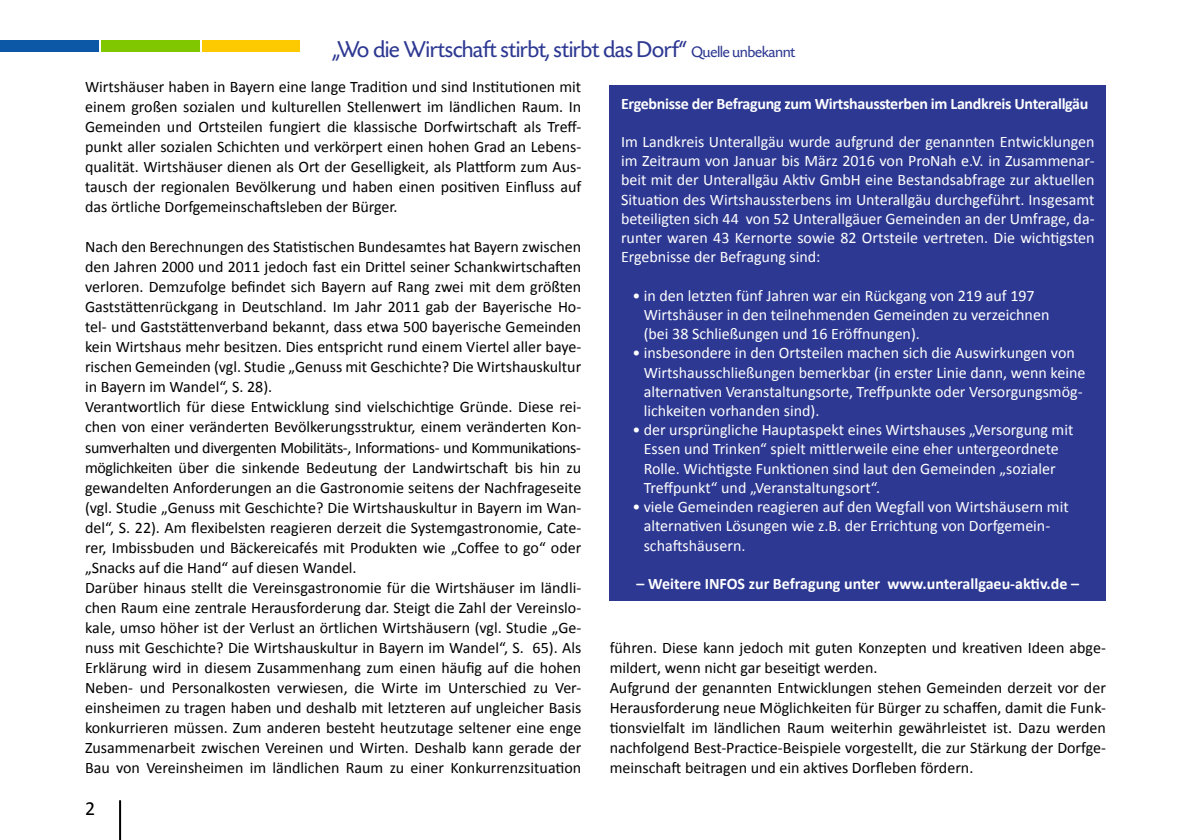
<style>
.page{position:relative;width:1191px;height:840px;background:#fff}
.page>*{position:absolute;margin:0;border:0;box-sizing:border-box;transform-origin:0 0}
.t1{font:24px "Today SHOP";color:#2d3892}
.t2{font:20px "Calibri";color:#000}
.t3{font:16px/20px "Calibri";color:#000}
.t4{font:16px/19.2px "Calibri";color:#fff}
.t5{font:700 16px "Calibri";letter-spacing:-.02em;color:#fff}
.t6{font:700 16px "Calibri";color:#fff}
.s1{font-size:16px}
</style>
<div class="page">
<hr style="left:119px;top:799px;width:2px;height:40px;background:#000">
<div style="left:0;top:40px;width:98px;height:12px;background:#0d57a7"></div>
<div style="left:101px;top:40px;width:98px;height:12px;background:#80c700"></div>
<div style="left:202px;top:40px;width:97px;height:12px;background:#fdc900"></div>
<div style="left:609px;top:85px;width:497px;height:515px;background:#2d3892"></div>
<h1 class="t1" style="left:333px;top:36px;width:463px">„Wo die Wirtschaft stirbt, stirbt das Dorf“ <span class="s1">Quelle unbekannt</span></h1>
<p class="t3" style="left:85px;top:76px;width:498px;text-align:justify">Wirtshäuser haben in Bayern eine lange Tradition und sind Institutionen mit einem großen sozialen und kulturellen Stellenwert im ländlichen Raum. In Gemeinden und Ortsteilen fungiert die klassische Dorfwirtschaft als Treff&shy;punkt aller sozialen Schichten und verkörpert einen hohen Grad an Lebens&shy;qualität. Wirtshäuser dienen als Ort der Geselligkeit, als Plattform zum Aus&shy;tausch der regionalen Bevölkerung und haben einen positiven Einfluss auf das örtliche Dorfgemeinschaftsleben der Bürger.</p>
<p class="t3" style="left:85px;top:236px;width:498px">Nach den Berechnungen des Statistischen Bundesamtes hat Bayern zwischen den Jahren 2000 und 2011 jedoch fast ein Drittel seiner Schankwirtschaften verloren. Demzufolge befindet sich Bayern auf Rang zwei mit dem größten Gaststättenrückgang in Deutschland. Im Jahr 2011 gab der Bayerische Ho&shy;tel- und Gaststättenverband bekannt, dass etwa 500 bayerische Gemeinden kein Wirtshaus mehr besitzen. Dies entspricht rund einem Viertel aller baye&shy;rischen Gemeinden (vgl. Studie „Genuss mit Geschichte? Die Wirtshauskultur in Bayern im Wandel“, S. 28).<br>Verantwortlich für diese Entwicklung sind vielschichtige Gründe. Diese rei&shy;chen von einer veränderten Bevölkerungsstruktur, einem veränderten Kon&shy;sumverhalten und divergenten Mobilitäts-, Informations- und Kommunikations&shy;möglichkeiten über die sinkende Bedeutung der Landwirtschaft bis hin zu gewandelten Anforderungen an die Gastronomie seitens der Nachfrageseite (vgl. Studie „Genuss mit Geschichte? Die Wirtshauskultur in Bayern im Wan&shy;del“, S. 22). Am flexibelsten reagieren derzeit die Systemgastronomie, Cate&shy;rer, Imbissbuden und Bäckereicafés mit Produkten wie „Coffee to go“ oder „Snacks auf die Hand“ auf diesen Wandel.<br>Darüber hinaus stellt die Vereinsgastronomie für die Wirtshäuser im ländli&shy;chen Raum eine zentrale Herausforderung dar. Steigt die Zahl der Vereinslo&shy;kale, umso höher ist der Verlust an örtlichen Wirtshäusern (vgl. Studie „Ge&shy;nuss mit Geschichte? Die Wirtshauskultur in Bayern im Wandel“, S. 65). Als Erklärung wird in diesem Zusammenhang zum einen häufig auf die hohen Neben- und Personalkosten verwiesen, die Wirte im Unterschied zu Ver&shy;einsheimen zu tragen haben und deshalb mit letzteren auf ungleicher Basis konkurrieren müssen. Zum anderen besteht heutzutage seltener eine enge Zusammenarbeit zwischen Vereinen und Wirten. Deshalb kann gerade der Bau von Vereinsheimen im ländlichen Raum zu einer Konkurrenzsituation</p>
<p class="t5" style="left:621px;top:93px;width:469px">Ergebnisse der Befragung zum Wirtshaussterben im Landkreis Unterallgäu</p>
<p class="t4" style="left:621px;top:131px;width:475px;text-align:justify">Im Landkreis Unterallgäu wurde aufgrund der genannten Entwicklungen im Zeitraum von Januar bis März 2016 von ProNah e.V. in Zusammenar&shy;beit mit der Unterallgäu Aktiv GmbH eine Bestandsabfrage zur aktuellen Situation des Wirtshaussterbens im Unterallgäu durchgeführt. Insgesamt beteiligten sich 44 von 52 Unterallgäuer Gemeinden an der Umfrage, da&shy;runter waren 43 Kernorte sowie 82 Ortsteile vertreten. Die wichtigsten Ergebnisse der Befragung sind:</p>
<p class="t4" style="left:643px;top:285px;width:407px;text-indent:-11px">• in den letzten fünf Jahren war ein Rückgang von 219 auf 197<br>Wirtshäuser in den teilnehmenden Gemeinden zu verzeichnen (bei 38 Schließungen und 16 Eröffnungen).</p>
<p class="t4" style="left:643px;top:342px;width:443px;text-indent:-11px">• insbesondere in den Ortsteilen machen sich die Auswirkungen von Wirtshausschließungen bemerkbar (in erster Linie dann, wenn keine alternativen Veranstaltungsorte, Treffpunkte oder Versorgungsmög&shy;lichkeiten vorhanden sind).</p>
<p class="t4" style="left:643px;top:419px;width:431px;text-indent:-11px">• der ursprüngliche Hauptaspekt eines Wirtshauses „Versorgung mit Essen und Trinken“ spielt mittlerweile eine eher untergeordnete Rolle. Wichtigste Funktionen sind laut den Gemeinden „sozialer Treffpunkt“ und „Veranstaltungsort“.</p>
<p class="t4" style="left:643px;top:496px;width:426px;text-indent:-11px">• viele Gemeinden reagieren auf den Wegfall von Wirtshäusern mit alternativen Lösungen wie z.B. der Errichtung von Dorfgemein&shy;schaftshäusern.</p>
<p class="t6" style="left:636px;top:573px;width:444px">– Weitere INFOS zur Befragung unter www.unterallgaeu-aktiv.de –</p>
<p class="t3" style="left:609px;top:636px;width:498px">führen. Diese kann jedoch mit guten Konzepten und kreativen Ideen abge&shy;mildert, wenn nicht gar beseitigt werden.<br>Aufgrund der genannten Entwicklungen stehen Gemeinden derzeit vor der Herausforderung neue Möglichkeiten für Bürger zu schaffen, damit die Funk&shy;tionsvielfalt im ländlichen Raum weiterhin gewährleistet ist. Dazu werden nachfolgend Best-Practice-Beispiele vorgestellt, die zur Stärkung der Dorfge&shy;meinschaft beitragen und ein aktives Dorfleben fördern.</p>
<p class="t2" style="left:85px;top:795px;width:12px">2</p>
</div>
